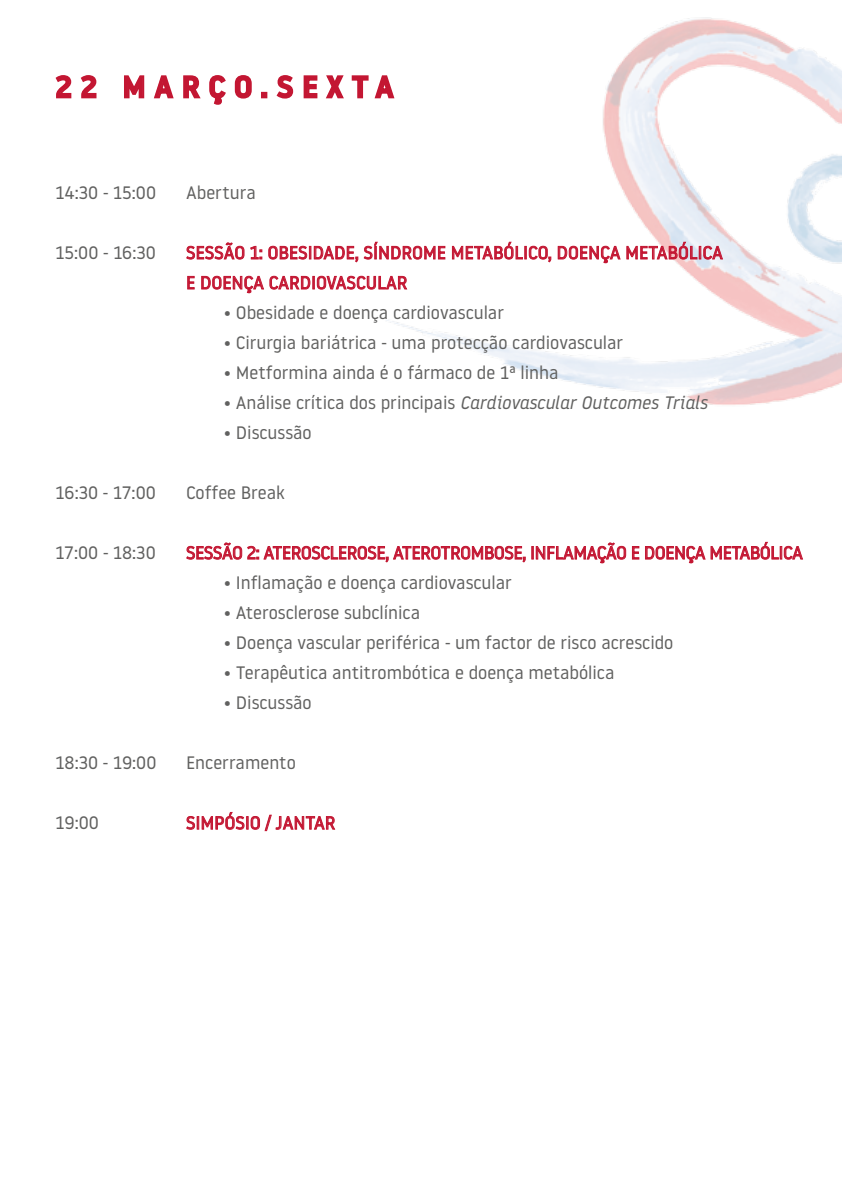
<style>
.page{position:relative;width:842px;height:1191px;background:#fff}
.page>*{position:absolute;margin:0;border:0;box-sizing:border-box;transform-origin:0 0}
.t1{font:500 30px "Noway";letter-spacing:.3em;color:#c31632}
.t2{font:18px "Noway";color:#616160}
.t3{font:18px/30px "Noway";color:#c31632}
.t4{font:18px "Noway";letter-spacing:-.025em;color:#c31632}
.s1{font-style:italic}
</style>
<div class="page">
<svg style="left:55px;top:75px;width:17px;height:24px"></svg>
<svg style="left:80px;top:75px;width:17px;height:24px"></svg>
<svg style="left:124px;top:75px;width:21px;height:24px"></svg>
<svg style="left:153px;top:75px;width:21px;height:24px"></svg>
<svg style="left:183px;top:75px;width:18px;height:24px"></svg>
<svg style="left:209px;top:75px;width:17px;height:30px"></svg>
<svg style="left:234px;top:75px;width:18px;height:24px"></svg>
<svg style="left:261px;top:92px;width:6px;height:6px"></svg>
<svg style="left:276px;top:75px;width:18px;height:24px"></svg>
<svg style="left:303px;top:75px;width:15px;height:24px"></svg>
<svg style="left:325px;top:75px;width:19px;height:24px"></svg>
<svg style="left:351px;top:75px;width:13px;height:24px"></svg>
<img style="left:364px;top:17px;width:478px;height:388px">
<svg style="left:186px;top:242px;width:58px;height:18px"></svg>
<svg style="left:250px;top:246px;width:12px;height:13px"></svg>
<svg style="left:268px;top:245px;width:90px;height:17px"></svg>
<svg style="left:364px;top:242px;width:81px;height:18px"></svg>
<svg style="left:452px;top:242px;width:99px;height:20px"></svg>
<svg style="left:558px;top:242px;width:165px;height:21px"></svg>
<svg style="left:187px;top:276px;width:8px;height:13px"></svg>
<svg style="left:201px;top:275px;width:206px;height:18px"></svg>
<svg style="left:186px;top:542px;width:340px;height:20px"></svg>
<svg style="left:532px;top:542px;width:94px;height:21px"></svg>
<svg style="left:632px;top:546px;width:7px;height:13px"></svg>
<svg style="left:645px;top:542px;width:158px;height:21px"></svg>
<svg style="left:186px;top:812px;width:149px;height:19px"></svg>
<h1 class="t1" style="left:56px;top:66px;width:339px">22 MARÇO.SEXTA</h1>
<p class="t2" style="left:56px;top:180px;width:102px">14:30 - 15:00</p>
<p class="t2" style="left:186px;top:180px;width:71px">Abertura</p>
<p class="t2" style="left:56px;top:240px;width:102px">15:00 - 16:30</p>
<p class="t3" style="left:186px;top:237px;width:538px">SESSÃO 1: OBESIDADE, SÍNDROME METABÓLICO, DOENÇA METABÓLICA<br>E DOENÇA CARDIOVASCULAR</p>
<p class="t2" style="left:224px;top:300px;width:282px">• Obesidade e doença cardiovascular</p>
<p class="t2" style="left:224px;top:330px;width:401px">• Cirurgia bariátrica - uma protecção cardiovascular</p>
<p class="t2" style="left:224px;top:360px;width:336px">• Metformina ainda é o fármaco de 1ª linha</p>
<p class="t2" style="left:224px;top:390px;width:485px">• Análise crítica dos principais <span class="s1">Cardiovascular Outcomes Trials</span></p>
<p class="t2" style="left:224px;top:420px;width:90px">• Discussão</p>
<p class="t2" style="left:56px;top:480px;width:102px">16:30 - 17:00</p>
<p class="t2" style="left:186px;top:480px;width:100px">Coffee Break</p>
<p class="t2" style="left:56px;top:540px;width:102px">17:00 - 18:30</p>
<p class="t4" style="left:186px;top:540px;width:618px">SESSÃO 2: ATEROSCLEROSE, ATEROTROMBOSE, INFLAMAÇÃO E DOENÇA METABÓLICA</p>
<p class="t2" style="left:224px;top:570px;width:290px">• Inflamação e doença cardiovascular</p>
<p class="t2" style="left:224px;top:600px;width:198px">• Aterosclerose subclínica</p>
<p class="t2" style="left:224px;top:630px;width:451px">• Doença vascular periférica - um factor de risco acrescido</p>
<p class="t2" style="left:224px;top:660px;width:392px">• Terapêutica antitrombótica e doença metabólica</p>
<p class="t2" style="left:224px;top:690px;width:90px">• Discussão</p>
<p class="t2" style="left:56px;top:750px;width:102px">18:30 - 19:00</p>
<p class="t2" style="left:186px;top:750px;width:111px">Encerramento</p>
<p class="t2" style="left:56px;top:810px;width:45px">19:00</p>
<p class="t3" style="left:186px;top:807px;width:151px">SIMPÓSIO / JANTAR</p>
</div>
